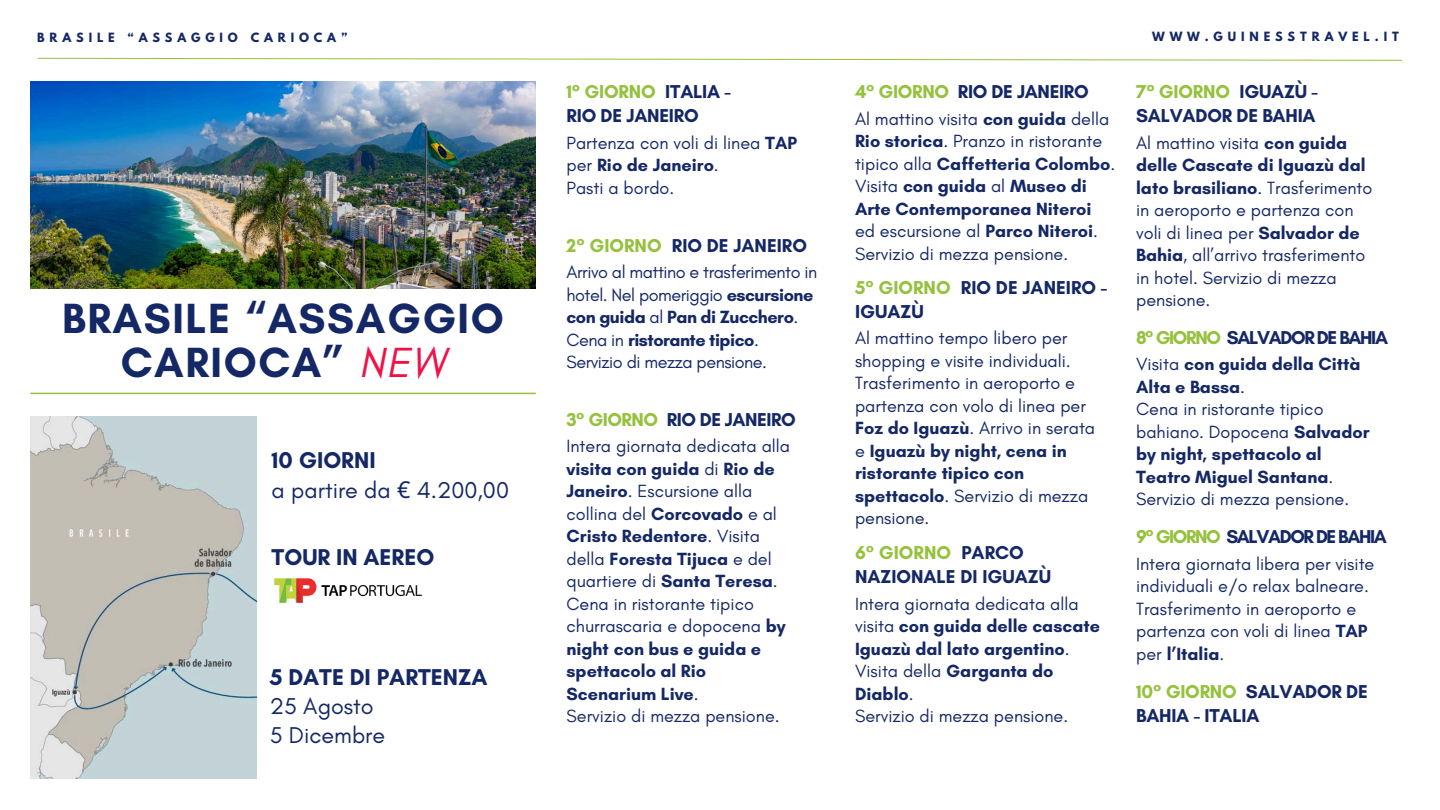
<style>
.page{position:relative;width:1440px;height:810px;background:#fff}
.page>*{position:absolute;margin:0;border:0;box-sizing:border-box;transform-origin:0 0}
.t1{font:700 43px/44.2px "Glacial Indifference";letter-spacing:.035em;color:#152866;text-align:center}
.t2{font:23.3px/29.2px "Glacial Indifference";color:#152866}
.t3{font:700 23.3px "Glacial Indifference";color:#152866}
.t4{font:700 19px/24px "Glacial Indifference";letter-spacing:-.01em;color:#152866}
.t5{font:700 19px "Glacial Indifference";letter-spacing:-.07em;color:#152866}
.t6{font:700 19px "Glacial Indifference";letter-spacing:-.075em;color:#152866}
.t7{font:18px/22.5px "Glacial Indifference";color:#152866}
.t8{font:700 18px/22.5px "Glacial Indifference";color:#152866}
.t9{font:18px/22.5px "Glacial Indifference";letter-spacing:-.025em;color:#152866}
.t10{font:700 11.3px "League Spartan";letter-spacing:.43em;color:#152866}
.s1{font-weight:400;font-style:italic;color:#ef1247}
.s2{font-weight:700}
.s3{font-family:"Noto Sans"}
.s4{color:#95c13d}
.s5{font-weight:400}
</style>
<div class="page">
<svg style="left:37px;top:58px;width:1366px;height:3px"></svg>
<img style="left:30px;top:81px;width:506px;height:208px">
<hr style="left:30px;top:393px;width:506px;height:1px;background:#95c13d">
<img style="left:30px;top:417px;width:226px;height:362px">
<img style="left:274px;top:578px;width:148px;height:25px">
<p class="t10" style="left:37px;top:31px;width:312px">BRASILE “ASSAGGIO CARIOCA”</p>
<p class="t10" style="left:1152px;top:31px;width:248px">WWW.GUINESSTRAVEL.IT</p>
<h1 class="t1" style="left:62px;top:295px;width:443px">BRASILE “ASSAGGIO<br>CARIOCA” <span class="s1">NEW</span></h1>
<p class="t2" style="left:272px;top:446px;width:239px"><span class="s2">10 GIORNI<br></span>a partire da <span class="s3">€</span> 4.200,00</p>
<p class="t3" style="left:272px;top:542px;width:164px">TOUR IN AEREO</p>
<p class="t3" style="left:270px;top:663px;width:219px">5 DATE DI PARTENZA</p>
<p class="t2" style="left:270px;top:691px;width:117px">25 Agosto<br>5 Dicembre</p>
<p class="t4" style="left:567px;top:79px;width:166px"><span class="s4">1° GIORNO</span> ITALIA -<br>RIO DE JANEIRO</p>
<p class="t7" style="left:567px;top:131px;width:232px">Partenza con voli di linea <span class="s2">TAP </span>per <span class="s2">Rio de Janeiro</span>.<br>Pasti a bordo.</p>
<p class="t4" style="left:567px;top:233px;width:242px"><span class="s4">2° GIORNO</span> RIO DE JANEIRO</p>
<p class="t9" style="left:567px;top:261px;width:252px">Arrivo al mattino e trasferimento in hotel. Nel pomeriggio <span class="s2">escursione con guida</span> al <span class="s2">Pan di Zucchero</span>.<br>Cena in <span class="s2">ristorante tipico</span>.<br>Servizio di mezza pensione.</p>
<p class="t4" style="left:567px;top:407px;width:231px"><span class="s4">3° GIORNO</span> RIO DE JANEIRO</p>
<p class="t7" style="left:567px;top:435px;width:225px">Intera giornata dedicata alla <span class="s2">visita con guida</span> di <span class="s2">Rio de<br>Janeiro</span>. Escursione alla collina del <span class="s2">Corcovado</span> e al<br><span class="s2">Cristo Redentore</span>. Visita della <span class="s2">Foresta Tijuca</span> e del quartiere di <span class="s2">Santa Teresa</span>.<br>Cena in ristorante tipico churrascaria e dopocena <span class="s2">by night con bus e guida e spettacolo al Rio<br>Scenarium Live</span>.<br>Servizio di mezza pensione.</p>
<p class="t4" style="left:855px;top:79px;width:235px"><span class="s4">4° GIORNO</span> RIO DE JANEIRO</p>
<p class="t7" style="left:855px;top:107px;width:262px">Al mattino visita <span class="s2">con guida</span> della<br><span class="s2">Rio storica</span>. Pranzo in ristorante tipico alla <span class="s2">Caffetteria Colombo</span>.<br>Visita <span class="s2">con guida</span> al <span class="s2">Museo di<br>Arte Contemporanea Niteroi </span>ed escursione al <span class="s2">Parco Niteroi</span>.<br>Servizio di mezza pensione.</p>
<p class="t4" style="left:855px;top:275px;width:254px"><span class="s4">5° GIORNO</span> RIO DE JANEIRO -<br>IGUAZÙ</p>
<p class="t7" style="left:855px;top:327px;width:242px">Al mattino tempo libero per shopping e visite individuali.<br>Trasferimento in aeroporto e partenza con volo di linea per<br><span class="s2">Foz do Iguazù</span>. Arrivo in serata e <span class="s2">Iguazù by night, cena in ristorante tipico con spettacolo</span>. Servizio di mezza pensione.</p>
<p class="t4" style="left:855px;top:540px;width:197px"><span class="s4">6° GIORNO</span> PARCO<br>NAZIONALE DI IGUAZÙ</p>
<p class="t7" style="left:855px;top:592px;width:246px">Intera giornata dedicata alla visita <span class="s2">con guida delle cascate<br>Iguazù dal lato argentino</span>.<br>Visita della <span class="s2">Garganta do<br>Diablo</span>.<br>Servizio di mezza pensione.</p>
<p class="t4" style="left:1136px;top:79px;width:183px"><span class="s4">7° GIORNO</span> IGUAZÙ -<br>SALVADOR DE BAHIA</p>
<p class="t7" style="left:1136px;top:131px;width:238px">Al mattino visita <span class="s2">con guida delle Cascate di Iguazù dal lato brasiliano</span>. Trasferimento in aeroporto e partenza con voli di linea per <span class="s2">Salvador de<br>Bahia</span>, all’arrivo trasferimento in hotel. Servizio di mezza pensione.</p>
<p class="t5" style="left:1136px;top:326px;width:253px"><span class="s4">8° GIORNO</span> SALVADOR DE BAHIA</p>
<p class="t8" style="left:1136px;top:353px;width:235px"><span class="s5">Visita</span> con guida della Città<br>Alta e Bassa<span class="s5">.<br>Cena in ristorante tipico bahiano. Dopocena</span> Salvador by night, spettacolo al<br>Teatro Miguel Santana<span class="s5">.<br>Servizio di mezza pensione.</span></p>
<p class="t6" style="left:1136px;top:525px;width:252px"><span class="s4">9° GIORNO</span> SALVADOR DE BAHIA</p>
<p class="t7" style="left:1136px;top:552px;width:240px">Intera giornata libera per visite individuali e/o relax balneare.<br>Trasferimento in aeroporto e partenza con voli di linea <span class="s2">TAP </span>per <span class="s2">l’Italia</span>.</p>
<p class="t4" style="left:1136px;top:679px;width:233px"><span class="s4">10° GIORNO</span> SALVADOR DE<br>BAHIA - ITALIA</p>
</div>
